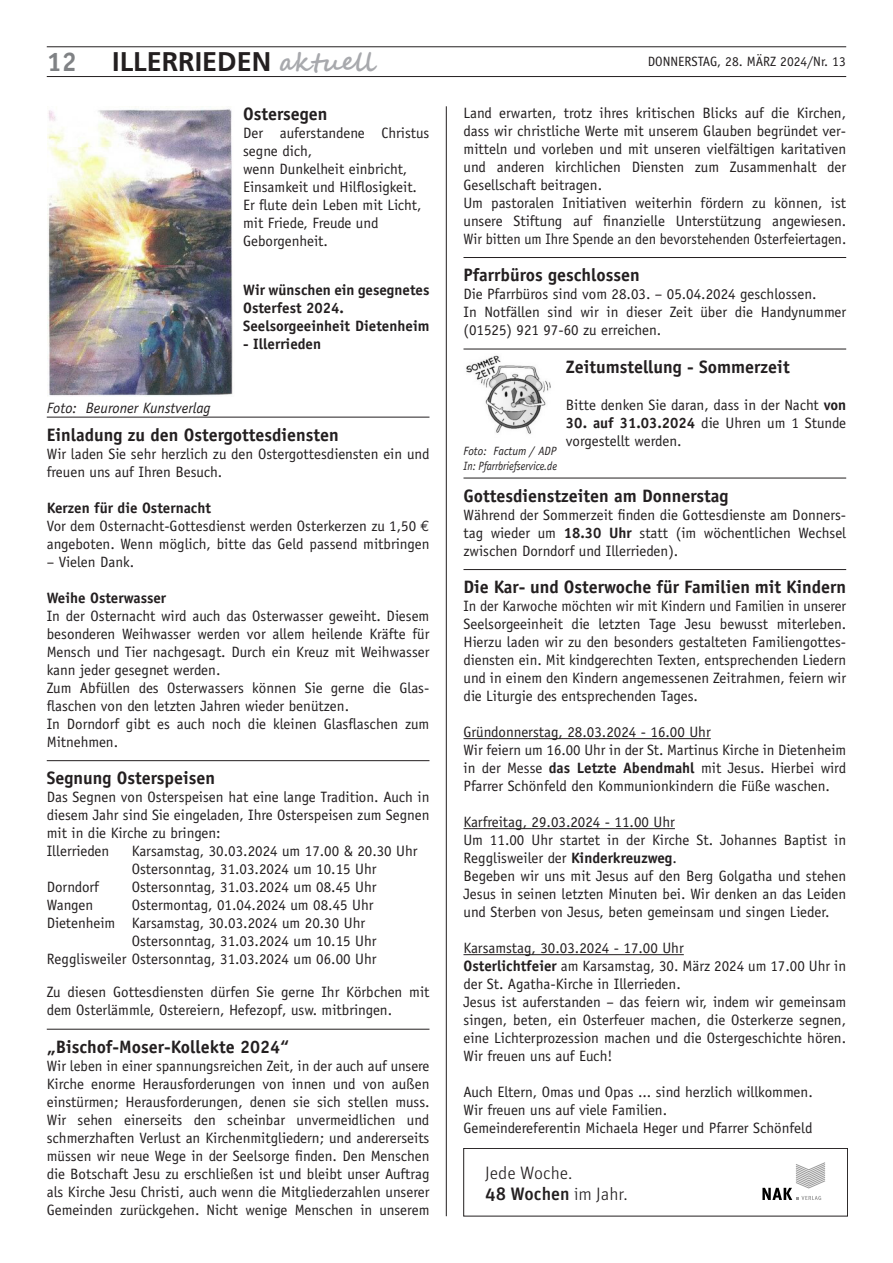
<style>
.page{position:relative;width:893px;height:1263px;background:#fff}
.page>*{position:absolute;margin:0;border:0;box-sizing:border-box;transform-origin:0 0}
.t1{font:700 27px "Frutiger";color:#231f20}
.t2{font:700 27px "Officina Sans";color:#808285}
.t3{font:700 18px "Officina Sans";color:#231f20}
.t4{font:300 18px/21px "Unit Pro";color:#231f20}
.t5{font:15px/18px "Officina Sans";color:#231f20}
.t6{font:700 15px/18px "Officina Sans";color:#231f20}
.t7{font:italic 15px "Officina Sans";color:#231f20}
.t8{font:13.5px "Officina Sans";color:#231f20}
.t9{font:italic 12px/14.4px "Officina Sans";color:#231f20;scale:.96 1}
.s1{font-family:"Segoe Script";font-size:25.5px;color:#a8a9ad}
.s2{font-weight:700}
.s3{font-family:"Euro Mono"}
.s4{font-weight:500}
</style>
<div class="page">
<hr style="left:47px;top:76px;width:799px;height:1px;background:#231f20">
<hr style="left:47px;top:47px;width:799px;height:1px;background:#231f20">
<hr style="left:446px;top:106px;width:1px;height:1110px;background:#231f20">
<hr style="left:47px;top:417px;width:382px;height:1px;background:#231f20">
<hr style="left:47px;top:760px;width:382px;height:1px;background:#231f20">
<hr style="left:47px;top:1029px;width:382px;height:1px;background:#231f20">
<img style="left:48px;top:109px;width:185px;height:287px">
<hr style="left:463px;top:257px;width:383px;height:1px;background:#231f20">
<hr style="left:463px;top:349px;width:383px;height:1px;background:#231f20">
<hr style="left:463px;top:478px;width:383px;height:1px;background:#231f20">
<hr style="left:463px;top:569px;width:383px;height:1px;background:#231f20">
<hr style="left:463px;top:738px;width:248px;height:1px;background:#231f20">
<hr style="left:463px;top:828px;width:212px;height:1px;background:#231f20">
<hr style="left:463px;top:954px;width:221px;height:1px;background:#231f20">
<img style="left:466px;top:355px;width:85px;height:79px">
<svg style="left:762px;top:1162px;width:64px;height:38px"></svg>
<div style="left:463px;top:1148px;width:385px;height:68px;border:1px solid #231f20"></div>
<h1 class="t1" style="left:112px;top:46px;width:264px">ILLERRIEDEN <span class="s1">aktuell</span></h1>
<h1 class="t2" style="left:47px;top:45px;width:32px">12</h1>
<p class="t8" style="left:648px;top:53px;width:200px">DONNERSTAG, 28. MÄRZ 2024/Nr. 13</p>
<p class="t7" style="left:47px;top:399px;width:165px">Foto: Beuroner Kunstverlag</p>
<p class="t3" style="left:243px;top:103px;width:86px">Ostersegen</p>
<p class="t5" style="left:243px;top:124px;width:188px">Der auferstandene Christus segne dich,<br>wenn Dunkelheit einbricht,<br>Einsamkeit und Hilflosigkeit.<br>Er flute dein Leben mit Licht, mit Friede, Freude und<br>Geborgenheit.</p>
<p class="t6" style="left:243px;top:281px;width:188px">Wir wünschen ein gesegnetes<br>Osterfest 2024.<br>Seelsorgeeinheit Dietenheim</p>
<p class="t6" style="left:243px;top:335px;width:80px">- Illerrieden</p>
<p class="t3" style="left:47px;top:423px;width:293px">Einladung zu den Ostergottesdiensten</p>
<p class="t5" style="left:47px;top:445px;width:384px">Wir laden Sie sehr herzlich zu den Ostergottesdiensten ein und freuen uns auf Ihren Besuch.</p>
<p class="t5" style="left:47px;top:499px;width:384px"><span class="s2">Kerzen für die Osternacht<br></span>Vor dem Osternacht-Gottesdienst werden Osterkerzen zu 1,50 <span class="s3">€ </span>angeboten. Wenn möglich, bitte das Geld passend mitbringen</p>
<p class="t5" style="left:47px;top:553px;width:89px">– Vielen Dank.</p>
<p class="t6" style="left:47px;top:588px;width:121px">Weihe Osterwasser</p>
<p class="t5" style="left:47px;top:607px;width:384px">In der Osternacht wird auch das Osterwasser geweiht. Diesem besonderen Weihwasser werden vor allem heilende Kräfte für Mensch und Tier nachgesagt. Durch ein Kreuz mit Weihwasser kann jeder gesegnet werden.<br>Zum Abfüllen des Osterwassers können Sie gerne die Glas&shy;flaschen von den letzten Jahren wieder benützen.<br>In Dorndorf gibt es auch noch die kleinen Glasflaschen zum Mitnehmen.</p>
<p class="t3" style="left:47px;top:767px;width:170px">Segnung Osterspeisen</p>
<p class="t5" style="left:47px;top:788px;width:384px">Das Segnen von Osterspeisen hat eine lange Tradition. Auch in diesem Jahr sind Sie eingeladen, Ihre Osterspeisen zum Segnen mit in die Kirche zu bringen:<br>Illerrieden</p>
<p class="t5" style="left:132px;top:842px;width:287px">Karsamstag, 30.03.2024 um 17.00 &amp; 20.30 Uhr<br>Ostersonntag, 31.03.2024 um 10.15 Uhr</p>
<p class="t5" style="left:47px;top:878px;width:54px">Dorndorf</p>
<p class="t5" style="left:132px;top:878px;width:246px">Ostersonntag, 31.03.2024 um 08.45 Uhr</p>
<p class="t5" style="left:47px;top:896px;width:48px">Wangen</p>
<p class="t5" style="left:132px;top:896px;width:243px">Ostermontag, 01.04.2024 um 08.45 Uhr</p>
<p class="t5" style="left:47px;top:914px;width:320px">Dietenheim Karsamstag, 30.03.2024 um 20.30 Uhr</p>
<p class="t5" style="left:132px;top:932px;width:246px">Ostersonntag, 31.03.2024 um 10.15 Uhr</p>
<p class="t5" style="left:47px;top:950px;width:331px">Regglisweiler Ostersonntag, 31.03.2024 um 06.00 Uhr</p>
<p class="t5" style="left:47px;top:983px;width:384px">Zu diesen Gottesdiensten dürfen Sie gerne Ihr Körbchen mit dem Osterlämmle, Ostereiern, Hefezopf, usw. mitbringen.</p>
<p class="t3" style="left:47px;top:1035px;width:244px">„Bischof-Moser-Kollekte 2024“</p>
<p class="t5" style="left:47px;top:1057px;width:384px;text-align:justify">Wir leben in einer spannungsreichen Zeit, in der auch auf unsere Kirche enorme Herausforderungen von innen und von außen einstürmen; Herausforderungen, denen sie sich stellen muss.<br>Wir sehen einerseits den scheinbar unvermeidlichen und schmerzhaften Verlust an Kirchenmitgliedern; und andererseits müssen wir neue Wege in der Seelsorge finden. Den Menschen die Botschaft Jesu zu erschließen ist und bleibt unser Auftrag als Kirche Jesu Christi, auch wenn die Mitgliederzahlen unserer Gemeinden zurückgehen. Nicht wenige Menschen in unserem</p>
<p class="t5" style="left:463px;top:104px;width:384px">Land erwarten, trotz ihres kritischen Blicks auf die Kirchen, dass wir christliche Werte mit unserem Glauben begründet ver&shy;mitteln und vorleben und mit unseren vielfältigen karitativen und anderen kirchlichen Diensten zum Zusammenhalt der Gesellschaft beitragen.<br>Um pastoralen Initiativen weiterhin fördern zu können, ist unsere Stiftung auf finanzielle Unterstützung angewiesen.<br>Wir bitten um Ihre Spende an den bevorstehenden Osterfeiertagen.</p>
<p class="t3" style="left:463px;top:264px;width:178px">Pfarrbüros geschlossen</p>
<p class="t5" style="left:463px;top:285px;width:384px">Die Pfarrbüros sind vom 28.03. – 05.04.2024 geschlossen.<br>In Notfällen sind wir in dieser Zeit über die Handynummer (01525) 921 97-60 zu erreichen.</p>
<p class="t3" style="left:566px;top:355px;width:225px">Zeitumstellung - Sommerzeit</p>
<p class="t5" style="left:566px;top:396px;width:282px">Bitte denken Sie daran, dass in der Nacht <span class="s2">von</span></p>
<p class="t5" style="left:566px;top:414px;width:282px"><span class="s2">30. auf 31.03.2024</span> die Uhren um 1 Stunde vorgestellt werden.</p>
<p class="t3" style="left:463px;top:484px;width:266px">Gottesdienstzeiten am Donnerstag</p>
<p class="t5" style="left:463px;top:506px;width:384px;text-align:justify">Während der Sommerzeit finden die Gottesdienste am Donners&shy;tag wieder um <span class="s2">18.30 Uhr</span> statt (im wöchentlichen Wechsel zwischen Dorndorf und Illerrieden).</p>
<p class="t3" style="left:463px;top:576px;width:384px">Die Kar- und Osterwoche für Familien mit Kindern</p>
<p class="t5" style="left:463px;top:597px;width:384px;text-align:justify">In der Karwoche möchten wir mit Kindern und Familien in unserer Seelsorgeeinheit die letzten Tage Jesu bewusst miterleben.<br>Hierzu laden wir zu den besonders gestalteten Familiengottes&shy;diensten ein. Mit kindgerechten Texten, entsprechenden Liedern und in einem den Kindern angemessenen Zeitrahmen, feiern wir die Liturgie des entsprechenden Tages.</p>
<p class="t5" style="left:463px;top:723px;width:384px">Gründonnerstag, 28.03.2024 - 16.00 Uhr<br>Wir feiern um 16.00 Uhr in der St. Martinus Kirche in Dietenheim in der Messe <span class="s2">das Letzte Abendmahl</span> mit Jesus. Hierbei wird Pfarrer Schönfeld den Kommunionkindern die Füße waschen.</p>
<p class="t5" style="left:463px;top:813px;width:384px">Karfreitag, 29.03.2024 - 11.00 Uhr<br>Um 11.00 Uhr startet in der Kirche St. Johannes Baptist in Regglisweiler der <span class="s2">Kinderkreuzweg</span>.<br>Begeben wir uns mit Jesus auf den Berg Golgatha und stehen Jesus in seinen letzten Minuten bei. Wir denken an das Leiden und Sterben von Jesus, beten gemeinsam und singen Lieder.</p>
<p class="t5" style="left:463px;top:939px;width:384px">Karsamstag, 30.03.2024 - 17.00 Uhr<br><span class="s2">Osterlichtfeier</span> am Karsamstag, 30. März 2024 um 17.00 Uhr in der St. Agatha-Kirche in Illerrieden.<br>Jesus ist auferstanden – das feiern wir, indem wir gemeinsam singen, beten, ein Osterfeuer machen, die Osterkerze segnen, eine Lichterprozession machen und die Ostergeschichte hören.<br>Wir freuen uns auf Euch!</p>
<p class="t5" style="left:463px;top:1083px;width:351px">Auch Eltern, Omas und Opas ... sind herzlich willkommen.<br>Wir freuen uns auf viele Familien.<br>Gemeindereferentin Michaela Heger und Pfarrer Schönfeld</p>
<p class="t4" style="left:485px;top:1162px;width:144px">Jede Woche.<br><span class="s4">48 Wochen</span> im Jahr.</p>
<p class="t9" style="left:463px;top:444px;width:99px">Foto: Factum / ADP<br>In: Pfarrbriefservice.de</p>
</div>
